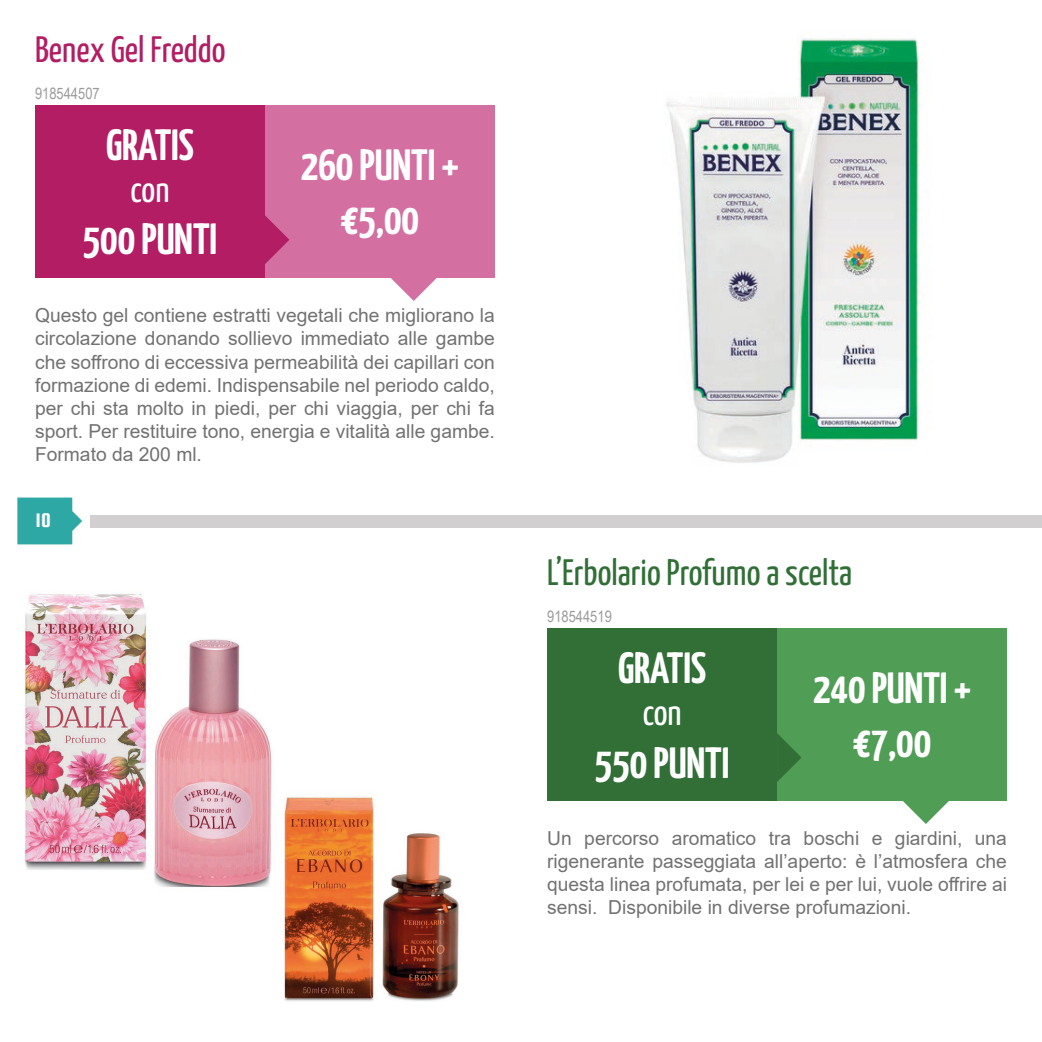
<style>
.page{position:relative;width:1042px;height:1042px;background:#fff}
.page>*{position:absolute;margin:0;border:0;box-sizing:border-box;transform-origin:0 0}
.t1{font:700 43.75px/54.2px "Yanone Kaffeesatz";color:#fff;text-align:center}
.t2{font:36.75px "Yanone Kaffeesatz";color:#316f37}
.t3{font:36.75px "Yanone Kaffeesatz";color:#b21d64}
.t4{font:36.75px "Yanone Kaffeesatz";letter-spacing:-.005em;color:#fff}
.t5{font:21px "Squada One";color:#fff}
.t6{font:19.25px/23.1px "Arial";color:#717271;text-align:justify}
.t7{font:15.75px "Arial Narrow";color:#9a9b9a}
</style>
<div class="page">
<svg style="left:17px;top:497px;width:65px;height:47px;background:#49b3b0"></svg>
<div style="left:91px;top:515px;width:951px;height:12px;background:#d1cfcf"></div>
<div style="left:777px;top:628px;width:230px;height:173px;background:#509d56"></div>
<svg style="left:903px;top:801px;width:46px;height:23px"></svg>
<div style="left:265px;top:105px;width:230px;height:173px;background:#d370a1"></div>
<div style="left:35px;top:105px;width:230px;height:173px;background:#b21d64"></div>
<div style="left:547px;top:628px;width:230px;height:173px;background:#316f37"></div>
<svg style="left:391px;top:278px;width:46px;height:23px"></svg>
<svg style="left:265px;top:215px;width:24px;height:49px"></svg>
<svg style="left:777px;top:733px;width:24px;height:49px"></svg>
<img style="left:666px;top:38px;width:254px;height:425px">
<img style="left:24px;top:594px;width:435px;height:407px">
<h2 class="t3" style="left:35px;top:23px;width:192px">Benex Gel Freddo</h2>
<p class="t7" style="left:35px;top:82px;width:66px">918544507</p>
<h1 class="t1" style="left:106px;top:114px;width:89px">GRATIS</h1>
<h2 class="t4" style="left:131px;top:162px;width:40px">con</h2>
<h1 class="t1" style="left:83px;top:209px;width:136px">500 PUNTI</h1>
<h1 class="t1" style="left:301px;top:134px;width:160px">260 PUNTI + €5,00</h1>
<p class="t6" style="left:35px;top:304px;width:461px">Questo gel contiene estratti vegetali che migliorano la circolazione donando sollievo immediato alle gambe che soffrono di eccessiva permeabilità dei capillari con formazione di edemi. Indispensabile nel periodo caldo, per chi sta molto in piedi, per chi viaggia, per chi fa sport. Per restituire tono, energia e vitalità alle gambe.<br>Formato da 200 ml.</p>
<p class="t5" style="left:36px;top:509px;width:16px">10</p>
<h2 class="t2" style="left:547px;top:546px;width:306px">L’Erbolario Profumo a scelta</h2>
<p class="t7" style="left:547px;top:605px;width:66px">918544519</p>
<h1 class="t1" style="left:618px;top:638px;width:89px">GRATIS</h1>
<h2 class="t4" style="left:643px;top:686px;width:40px">con</h2>
<h1 class="t1" style="left:595px;top:732px;width:136px">550 PUNTI</h1>
<h1 class="t1" style="left:813px;top:657px;width:160px">240 PUNTI + €7,00</h1>
<p class="t6" style="left:547px;top:826px;width:461px">Un percorso aromatico tra boschi e giardini, una rigenerante passeggiata all’aperto: è l’atmosfera che questa linea profumata, per lei e per lui, vuole offrire ai sensi. Disponibile in diverse profumazioni.</p>
</div>
